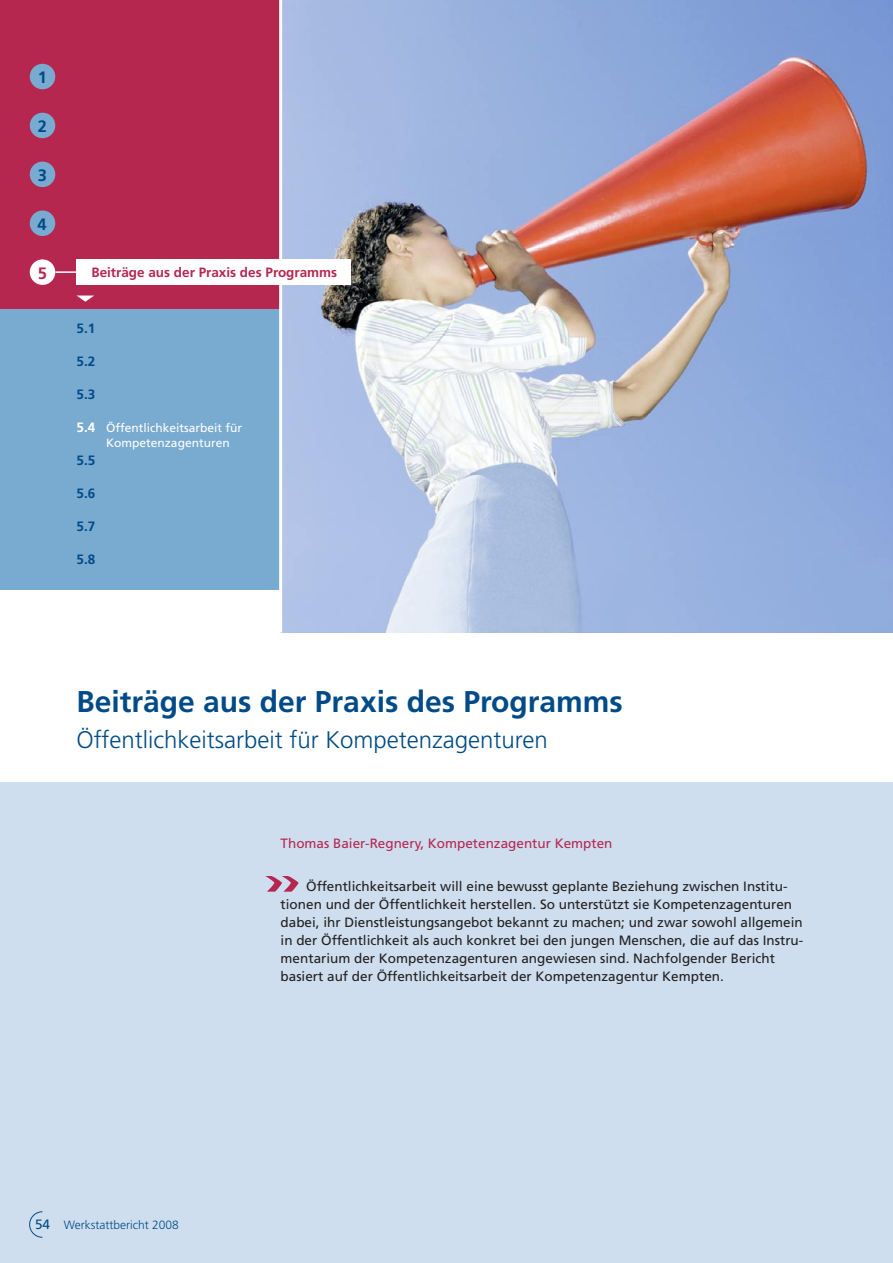
<style>
.page{position:relative;width:893px;height:1263px;background:#fff}
.page>*{position:absolute;margin:0;border:0;box-sizing:border-box;transform-origin:0 0}
.t1{font:700 30px "Frutiger";color:#004b87}
.t2{font:300 24px "Frutiger";color:#004b87}
.t3{font:700 16.5px "Frutiger";color:#004b87}
.t4{font:700 16.5px "Frutiger";color:#b62750}
.t5{font:13.5px/18px "Frutiger";color:#231f20}
.t6{font:13.5px "Frutiger";color:#b62750}
.t7{font:700 13.5px "Frutiger";color:#b62750}
.t8{font:700 13.5px "Frutiger";color:#004b87}
.t9{font:700 13.5px "Frutiger";color:#fff}
.t10{font:12px/15px "Frutiger";color:#fff}
.t11{font:300 12px "Frutiger";color:#004b87}
.s1{font-weight:400;font-size:13.5px}
</style>
<div class="page">
<div style="left:0;top:782px;width:893px;height:481px;background:#cedeee"></div>
<svg style="left:29px;top:1211px;width:14px;height:27px"></svg>
<img style="left:282px;top:0;width:611px;height:632px">
<div style="left:0;top:0;width:281px;height:310px;background:#b62750"></div>
<div style="left:0;top:309px;width:281px;height:281px;background:#79aad0"></div>
<div style="left:30px;top:64px;width:25px;height:25px;background:#79aad0;border-radius:50%"></div>
<div style="left:30px;top:113px;width:25px;height:25px;background:#79aad0;border-radius:50%"></div>
<div style="left:30px;top:162px;width:25px;height:25px;background:#79aad0;border-radius:50%"></div>
<div style="left:30px;top:210px;width:25px;height:26px;background:#79aad0;border-radius:50%"></div>
<div style="left:30px;top:259px;width:25px;height:26px;background:#fff;border-radius:50%"></div>
<svg style="left:265px;top:876px;width:34px;height:16px"></svg>
<hr style="left:279px;top:0;width:3px;height:632px;background:#fff">
<svg style="left:77px;top:296px;width:17px;height:6px"></svg>
<div style="left:77px;top:259px;width:274px;height:26px;background:#fff"></div>
<hr style="left:55px;top:271px;width:22px;height:2px;background:#fff">
<p class="t3" style="left:38px;top:68px;width:11px">1</p>
<p class="t3" style="left:38px;top:116px;width:11px">2</p>
<p class="t3" style="left:38px;top:165px;width:11px">3</p>
<p class="t3" style="left:37px;top:214px;width:11px">4</p>
<p class="t4" style="left:38px;top:263px;width:11px">5</p>
<p class="t7" style="left:91px;top:265px;width:247px">Beiträge aus der Praxis des Programms</p>
<p class="t8" style="left:77px;top:321px;width:20px">5.1</p>
<p class="t8" style="left:77px;top:354px;width:20px">5.2</p>
<p class="t8" style="left:77px;top:387px;width:20px">5.3</p>
<p class="t9" style="left:77px;top:420px;width:20px">5.4</p>
<p class="t8" style="left:77px;top:453px;width:20px">5.5</p>
<p class="t8" style="left:77px;top:486px;width:20px">5.6</p>
<p class="t8" style="left:77px;top:519px;width:20px">5.7</p>
<p class="t8" style="left:77px;top:552px;width:20px">5.8</p>
<p class="t10" style="left:106px;top:420px;width:137px">Öffentlichkeitsarbeit für<br>Kompetenzagenturen</p>
<h1 class="t1" style="left:77px;top:684px;width:548px">Beiträge aus der Praxis des Programms</h1>
<h2 class="t2" style="left:77px;top:726px;width:473px">Öffentlichkeitsarbeit für Kompetenzagenturen</h2>
<p class="t6" style="left:281px;top:836px;width:333px">Thomas Baier-Regnery, Kompetenzagentur Kempten</p>
<p class="t5" style="left:281px;top:877px;width:524px;text-indent:26px">Öffentlichkeitsarbeit will eine bewusst geplante Beziehung zwischen Institu&shy;tionen und der Öffentlichkeit herstellen. So unterstützt sie Kompetenzagenturen dabei, ihr Dienstleistungsangebot bekannt zu machen; und zwar sowohl allgemein in der Öffentlichkeit als auch konkret bei den jungen Menschen, die auf das Instru&shy;mentarium der Kompetenzagenturen angewiesen sind. Nachfolgender Bericht basiert auf der Öffentlichkeitsarbeit der Kompetenzagentur Kempten.</p>
<p class="t11" style="left:35px;top:1218px;width:145px"><span class="s1">54</span> Werkstattbericht 2008</p>
</div>
